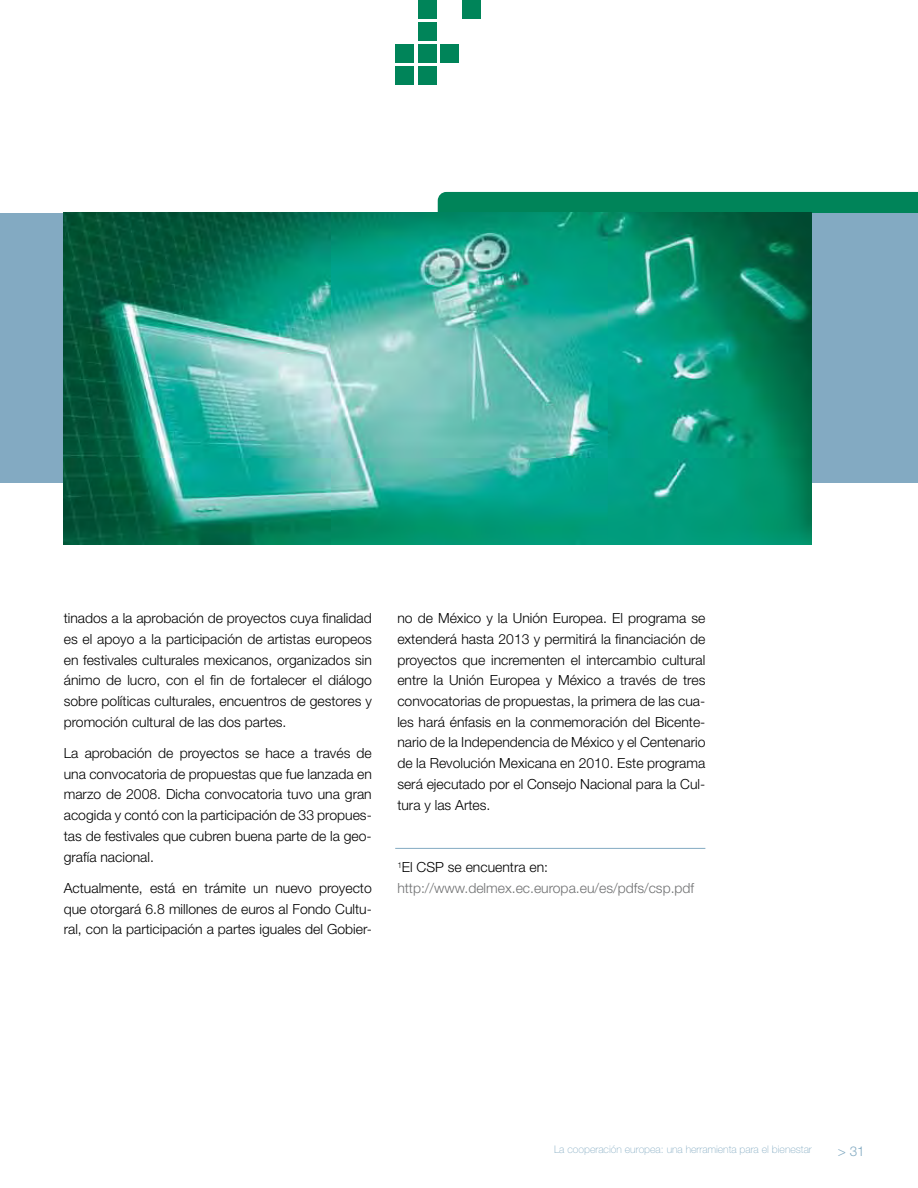
<style>
.page{position:relative;width:918px;height:1188px;background:#fff}
.page>*{position:absolute;margin:0;border:0;box-sizing:border-box;transform-origin:0 0}
.t1{font:300 13.95px/20.7px "Helvetica Neue";color:#000;text-align:justify}
.t2{font:300 13.95px/20.7px "Helvetica Neue";color:#707172}
.t3{font:300 13.5px "Helvetica Neue";color:#83aac2}
.t4{font:100 10.5px "Helvetica Neue";color:#83aac2}
.s1{color:#000}
</style>
<div class="page">
<div style="left:395px;top:45px;width:18px;height:18px;background:#008459"></div>
<div style="left:395px;top:67px;width:18px;height:18px;background:#008459"></div>
<div style="left:418px;top:0;width:18px;height:18px;background:#008459"></div>
<div style="left:462px;top:0;width:18px;height:18px;background:#008459"></div>
<div style="left:418px;top:22px;width:18px;height:19px;background:#008459"></div>
<div style="left:418px;top:45px;width:18px;height:18px;background:#008459"></div>
<div style="left:441px;top:45px;width:18px;height:18px;background:#008459"></div>
<div style="left:418px;top:67px;width:18px;height:18px;background:#008459"></div>
<div style="left:438px;top:192px;width:480px;height:21px;background:#008459"></div>
<div style="left:0;top:213px;width:64px;height:270px;background:#83aac2"></div>
<div style="left:758px;top:213px;width:160px;height:270px;background:#83aac2"></div>
<img style="left:64px;top:213px;width:748px;height:331px">
<hr style="left:395px;top:848px;width:310px;height:1px;background:#83aac2">
<p class="t1" style="left:64px;top:608px;width:310px">tinados a la aprobación de proyectos cuya finalidad es el apoyo a la participación de artistas europeos en festivales culturales mexicanos, organizados sin ánimo de lucro, con el fin de fortalecer el diálogo sobre políticas culturales, encuentros de gestores y promoción cultural de las dos partes.</p>
<p class="t1" style="left:64px;top:742px;width:310px">La aprobación de proyectos se hace a través de una convocatoria de propuestas que fue lanzada en marzo de 2008. Dicha convocatoria tuvo una gran acogida y contó con la participación de 33 propues&shy;tas de festivales que cubren buena parte de la geo&shy;grafía nacional.</p>
<p class="t1" style="left:64px;top:877px;width:310px">Actualmente, está en trámite un nuevo proyecto que otorgará 6.8 millones de euros al Fondo Cultu&shy;ral, con la participación a partes iguales del Gobier-</p>
<p class="t1" style="left:397px;top:608px;width:310px">no de México y la Unión Europea. El programa se extenderá hasta 2013 y permitirá la financiación de proyectos que incrementen el intercambio cultural entre la Unión Europea y México a través de tres convocatorias de propuestas, la primera de las cua&shy;les hará énfasis en la conmemoración del Bicente&shy;nario de la Independencia de México y el Centenario de la Revolución Mexicana en 2010. Este programa será ejecutado por el Consejo Nacional para la Cul&shy;tura y las Artes.</p>
<p class="t2" style="left:397px;top:857px;width:298px"><sup>1</sup><span class="s1">El CSP se encuentra en: </span>http://www.delmex.ec.europa.eu/es/pdfs/csp.pdf</p>
<p class="t4" style="left:554px;top:1144px;width:259px">La cooperación europea: una herramienta para el bienestar</p>
<p class="t3" style="left:838px;top:1143px;width:28px">&gt; 31</p>
</div>
